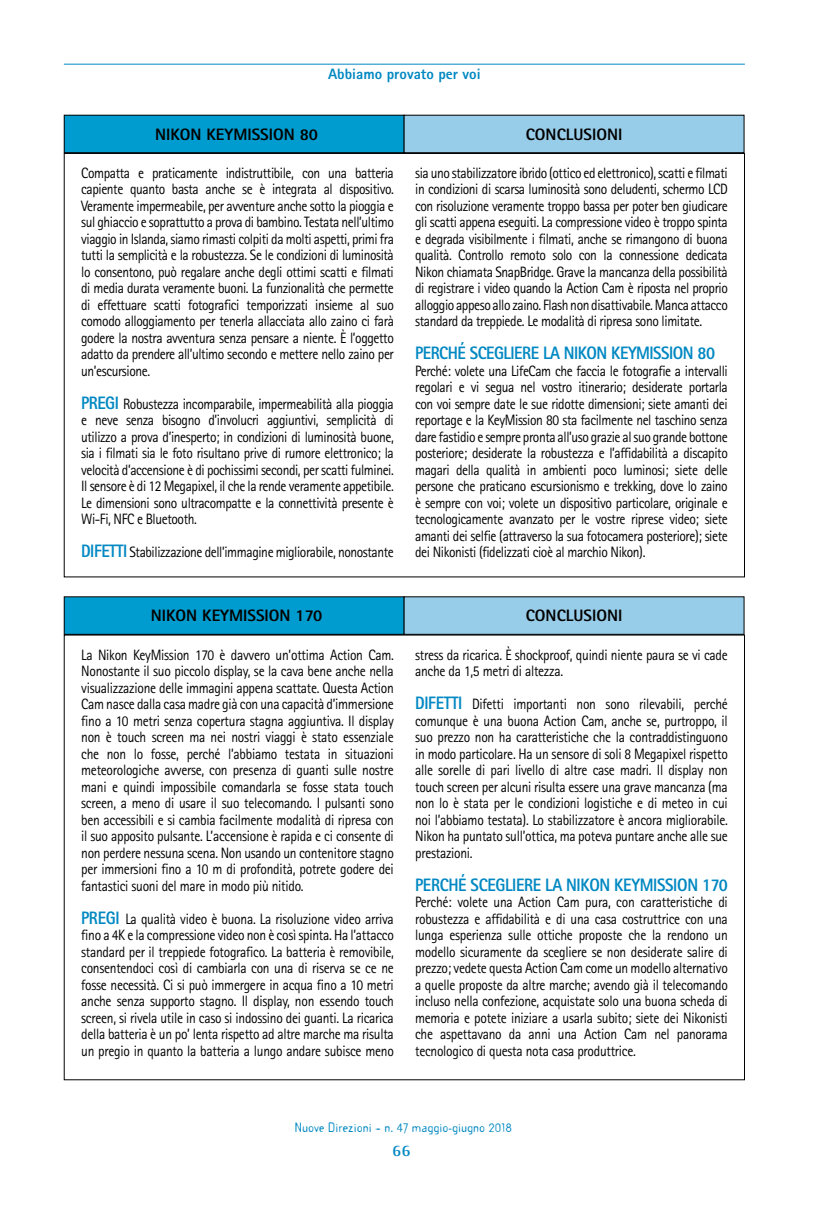
<style>
.page{position:relative;width:830px;height:1212px;background:#fff}
.page>*{position:absolute;margin:0;border:0;box-sizing:border-box;transform-origin:0 0}
.t1{font:800 18px "Rotis Sans Serif Std";letter-spacing:-.03em;color:#0088c2;scale:.9 1}
.t2{font:800 16.5px "Rotis Sans Serif Std";color:#000}
.t3{font:700 16.5px "Rotis Serif Std";color:#0088c2}
.t4{font:15px/16.5px "Rotis Sans Serif Std";letter-spacing:-.02em;color:#000;text-align:justify;scale:.9 1}
.t5{font:800 15px "Rotis Sans Serif Std";color:#0088c2}
.t6{font:12px "Template Gothic OT";color:#0088c2}
.s1{font-weight:800;font-size:18px;color:#0088c2}
</style>
<div class="page">
<hr style="left:64px;top:64px;width:680px;height:1px;background:#0088c2">
<div style="left:64px;top:115px;width:340px;height:38px;background:#009ccf"></div>
<div style="left:64px;top:115px;width:340px;height:38px;border:1px solid #000"></div>
<div style="left:404px;top:115px;width:339px;height:38px;background:#98cde9"></div>
<div style="left:404px;top:115px;width:339px;height:38px;border:1px solid #000"></div>
<div style="left:64px;top:597px;width:340px;height:37px;background:#009ccf"></div>
<div style="left:404px;top:597px;width:339px;height:37px;background:#98cde9"></div>
<p class="t5" style="left:328px;top:64px;width:154px">Abbiamo provato per voi</p>
<p class="t2" style="left:155px;top:124px;width:164px">NIKON KEYMISSION 80</p>
<p class="t2" style="left:525px;top:124px;width:98px">CONCLUSIONI</p>
<p class="t4" style="left:81px;top:164px;width:349px">Compatta e praticamente indistruttibile, con una batteria capiente quanto basta anche se è integrata al dispositivo.<br>Veramente impermeabile, per avventure anche sotto la pioggia e sul ghiaccio e soprattutto a prova di bambino. Testata nell’ultimo viaggio in Islanda, siamo rimasti colpiti da molti aspetti, primi fra tutti la semplicità e la robustezza. Se le condizioni di luminosità lo consentono, può regalare anche degli ottimi scatti e filmati di media durata veramente buoni. La funzionalità che permette di effettuare scatti fotografici temporizzati insieme al suo comodo alloggiamento per tenerla allacciata allo zaino ci farà godere la nostra avventura senza pensare a niente. È l’oggetto adatto da prendere all’ultimo secondo e mettere nello zaino per un’escursione.</p>
<p class="t4" style="left:81px;top:395px;width:349px"><span class="s1">PREGI</span> Robustezza incomparabile, impermeabilità alla pioggia e neve senza bisogno d’involucri aggiuntivi, semplicità di utilizzo a prova d’inesperto; in condizioni di luminosità buone, sia i filmati sia le foto risultano prive di rumore elettronico; la velocità d’accensione è di pochissimi secondi, per scatti fulminei.<br>Il sensore è di 12 Megapixel, il che la rende veramente appetibile.<br>Le dimensioni sono ultracompatte e la connettività presente è Wi-Fi, NFC e Bluetooth.</p>
<p class="t4" style="left:81px;top:544px;width:349px"><span class="s1">DIFETTI</span> Stabilizzazione dell’immagine migliorabile, nonostante</p>
<p class="t4" style="left:415px;top:164px;width:349px">sia uno stabilizzatore ibrido (ottico ed elettronico), scatti e filmati in condizioni di scarsa luminosità sono deludenti, schermo LCD con risoluzione veramente troppo bassa per poter ben giudicare gli scatti appena eseguiti. La compressione video è troppo spinta e degrada visibilmente i filmati, anche se rimangono di buona qualità. Controllo remoto solo con la connessione dedicata Nikon chiamata SnapBridge. Grave la mancanza della possibilità di registrare i video quando la Action Cam è riposta nel proprio alloggio appeso allo zaino. Flash non disattivabile. Manca attacco standard da treppiede. Le modalità di ripresa sono limitate.</p>
<p class="t1" style="left:415px;top:342px;width:334px">PERCHÉ SCEGLIERE LA NIKON KEYMISSION 80</p>
<p class="t4" style="left:415px;top:362px;width:349px">Perché: volete una LifeCam che faccia le fotografie a intervalli regolari e vi segua nel vostro itinerario; desiderate portarla con voi sempre date le sue ridotte dimensioni; siete amanti dei reportage e la KeyMission 80 sta facilmente nel taschino senza dare fastidio e sempre pronta all’uso grazie al suo grande bottone posteriore; desiderate la robustezza e l’affidabilità a discapito magari della qualità in ambienti poco luminosi; siete delle persone che praticano escursionismo e trekking, dove lo zaino è sempre con voi; volete un dispositivo particolare, originale e tecnologicamente avanzato per le vostre riprese video; siete amanti dei selfie (attraverso la sua fotocamera posteriore); siete dei Nikonisti (fidelizzati cioè al marchio Nikon).</p>
<p class="t2" style="left:151px;top:605px;width:173px">NIKON KEYMISSION 170</p>
<p class="t2" style="left:525px;top:605px;width:98px">CONCLUSIONI</p>
<p class="t4" style="left:81px;top:646px;width:349px">La Nikon KeyMission 170 è davvero un’ottima Action Cam.<br>Nonostante il suo piccolo display, se la cava bene anche nella visualizzazione delle immagini appena scattate. Questa Action Cam nasce dalla casa madre già con una capacità d’immersione fino a 10 metri senza copertura stagna aggiuntiva. Il display non è touch screen ma nei nostri viaggi è stato essenziale che non lo fosse, perché l’abbiamo testata in situazioni meteorologiche avverse, con presenza di guanti sulle nostre mani e quindi impossibile comandarla se fosse stata touch screen, a meno di usare il suo telecomando. I pulsanti sono ben accessibili e si cambia facilmente modalità di ripresa con il suo apposito pulsante. L’accensione è rapida e ci consente di non perdere nessuna scena. Non usando un contenitore stagno per immersioni fino a 10 m di profondità, potrete godere dei fantastici suoni del mare in modo più nitido.</p>
<p class="t4" style="left:81px;top:910px;width:349px"><span class="s1">PREGI</span> La qualità video è buona. La risoluzione video arriva fino a 4K e la compressione video non è così spinta. Ha l’attacco standard per il treppiede fotografico. La batteria è removibile, consentendoci così di cambiarla con una di riserva se ce ne fosse necessità. Ci si può immergere in acqua fino a 10 metri anche senza supporto stagno. Il display, non essendo touch screen, si rivela utile in caso si indossino dei guanti. La ricarica della batteria è un po’ lenta rispetto ad altre marche ma risulta un pregio in quanto la batteria a lungo andare subisce meno</p>
<p class="t4" style="left:415px;top:646px;width:349px">stress da ricarica. È shockproof, quindi niente paura se vi cade anche da 1,5 metri di altezza.</p>
<p class="t4" style="left:415px;top:695px;width:349px"><span class="s1">DIFETTI</span> Difetti importanti non sono rilevabili, perché comunque è una buona Action Cam, anche se, purtroppo, il suo prezzo non ha caratteristiche che la contraddistinguono in modo particolare. Ha un sensore di soli 8 Megapixel rispetto alle sorelle di pari livello di altre case madri. Il display non touch screen per alcuni risulta essere una grave mancanza (ma non lo è stata per le condizioni logistiche e di meteo in cui noi l’abbiamo testata). Lo stabilizzatore è ancora migliorabile.<br>Nikon ha puntato sull’ottica, ma poteva puntare anche alle sue prestazioni.</p>
<p class="t1" style="left:415px;top:873px;width:349px">PERCHÉ SCEGLIERE LA NIKON KEYMISSION 170</p>
<p class="t4" style="left:415px;top:893px;width:349px">Perché: volete una Action Cam pura, con caratteristiche di robustezza e affidabilità e di una casa costruttrice con una lunga esperienza sulle ottiche proposte che la rendono un modello sicuramente da scegliere se non desiderate salire di prezzo; vedete questa Action Cam come un modello alternativo a quelle proposte da altre marche; avendo già il telecomando incluso nella confezione, acquistate solo una buona scheda di memoria e potete iniziare a usarla subito; siete dei Nikonisti che aspettavano da anni una Action Cam nel panorama tecnologico di questa nota casa produttrice.</p>
<p class="t6" style="left:295px;top:1121px;width:218px">Nuove Direzioni • n. 47 maggio-giugno 2018</p>
<p class="t3" style="left:392px;top:1141px;width:20px">66</p>
</div>
